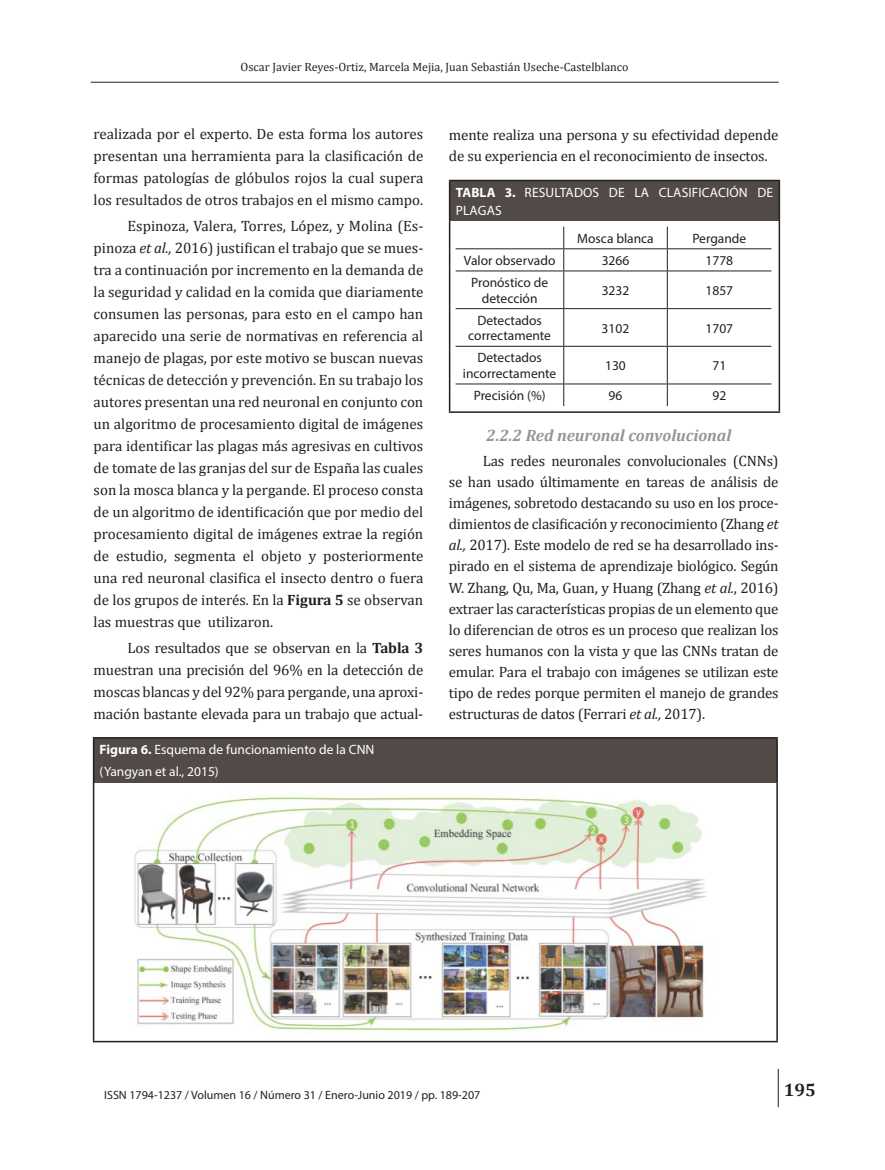
<style>
.page{position:relative;width:885px;height:1170px;background:#fff}
.page>*{position:absolute;margin:0;border:0;box-sizing:border-box;transform-origin:0 0}
.t1{font:700 18px "Cambria";color:#231f20}
.t2{font:italic 700 16.5px "Cambria";color:#939598}
.t3{font:15px/21.9px "Cambria";letter-spacing:-.01em;color:#231f20;text-align:justify}
.t4{font:13.5px/15.5px "Myriad Pro";color:#231f20;text-align:center}
.t5{font:13.5px/18px "Myriad Pro";color:#fff}
.t6{font:12px "Cambria";color:#231f20}
.t7{font:12px "Myriad Pro";color:#231f20}
.s1{font-style:italic}
.s2{font-weight:700}
</style>
<div class="page">
<hr style="left:91px;top:82px;width:687px;height:1px;background:#231f20">
<hr style="left:777px;top:1068px;width:1px;height:39px;background:#231f20">
<div style="left:449px;top:180px;width:330px;height:41px;background:#524a47"></div>
<hr style="left:449px;top:221px;width:1px;height:190px;background:#231f20">
<hr style="left:778px;top:221px;width:2px;height:190px;background:#231f20">
<hr style="left:449px;top:411px;width:331px;height:2px;background:#231f20">
<hr style="left:449px;top:181px;width:1px;height:40px;background:#231f20">
<hr style="left:449px;top:180px;width:331px;height:1px;background:#231f20">
<hr style="left:778px;top:181px;width:2px;height:40px;background:#231f20">
<hr style="left:455px;top:248px;width:108px;height:1px;background:#231f20">
<hr style="left:563px;top:248px;width:104px;height:1px;background:#231f20">
<svg style="left:563px;top:227px;width:1px;height:43px"></svg>
<hr style="left:667px;top:248px;width:104px;height:1px;background:#231f20">
<svg style="left:667px;top:227px;width:1px;height:43px"></svg>
<hr style="left:455px;top:270px;width:108px;height:1px;background:#231f20">
<hr style="left:563px;top:270px;width:104px;height:1px;background:#231f20">
<hr style="left:563px;top:271px;width:1px;height:37px;background:#231f20">
<hr style="left:667px;top:270px;width:104px;height:1px;background:#231f20">
<hr style="left:667px;top:271px;width:1px;height:37px;background:#231f20">
<hr style="left:455px;top:308px;width:108px;height:1px;background:#231f20">
<hr style="left:563px;top:308px;width:104px;height:1px;background:#231f20">
<hr style="left:563px;top:309px;width:1px;height:37px;background:#231f20">
<hr style="left:667px;top:308px;width:104px;height:1px;background:#231f20">
<hr style="left:667px;top:309px;width:1px;height:37px;background:#231f20">
<hr style="left:455px;top:346px;width:108px;height:1px;background:#231f20">
<hr style="left:563px;top:346px;width:104px;height:1px;background:#231f20">
<hr style="left:563px;top:346px;width:1px;height:37px;background:#231f20">
<hr style="left:667px;top:346px;width:104px;height:1px;background:#231f20">
<hr style="left:667px;top:346px;width:1px;height:37px;background:#231f20">
<hr style="left:455px;top:383px;width:108px;height:1px;background:#231f20">
<hr style="left:563px;top:383px;width:104px;height:1px;background:#231f20">
<svg style="left:563px;top:384px;width:1px;height:22px"></svg>
<hr style="left:667px;top:383px;width:104px;height:1px;background:#231f20">
<svg style="left:667px;top:384px;width:1px;height:22px"></svg>
<div style="left:94px;top:737px;width:683px;height:45px;background:#524a47"></div>
<hr style="left:93px;top:782px;width:1px;height:258px;background:#231f20">
<hr style="left:776px;top:782px;width:1px;height:258px;background:#231f20">
<hr style="left:93px;top:1040px;width:684px;height:2px;background:#231f20">
<hr style="left:93px;top:738px;width:1px;height:44px;background:#231f20">
<hr style="left:93px;top:737px;width:684px;height:1px;background:#231f20">
<hr style="left:776px;top:738px;width:1px;height:44px;background:#231f20">
<img style="left:134px;top:796px;width:573px;height:235px">
<p class="t6" style="left:240px;top:60px;width:389px">Oscar Javier Reyes-Ortiz, Marcela Mejia, Juan Sebastián Useche-Castelblanco</p>
<p class="t3" style="left:94px;top:123px;width:331px">realizada por el experto. De esta forma los autores presentan una herramienta para la clasificación de formas patologías de glóbulos rojos la cual supera los resultados de otros trabajos en el mismo campo.</p>
<p class="t3" style="left:94px;top:215px;width:331px;text-indent:34px">Espinoza, Valera, Torres, López, y Molina (Es&shy;pinoza <span class="s1">et al.,</span> 2016) justifican el trabajo que se mues&shy;tra a continuación por incremento en la demanda de la seguridad y calidad en la comida que diariamente consumen las personas, para esto en el campo han aparecido una serie de normativas en referencia al manejo de plagas, por este motivo se buscan nuevas técnicas de detección y prevención. En su trabajo los autores presentan una red neuronal en conjunto con un algoritmo de procesamiento digital de imágenes para identificar las plagas más agresivas en cultivos de tomate de las granjas del sur de España las cuales son la mosca blanca y la pergande. El proceso consta de un algoritmo de identificación que por medio del procesamiento digital de imágenes extrae la región de estudio, segmenta el objeto y posteriormente una red neuronal clasifica el insecto dentro o fuera de los grupos de interés. En la <span class="s2">Figura 5</span> se observan las muestras que utilizaron.</p>
<p class="t3" style="left:94px;top:637px;width:331px;text-indent:34px">Los resultados que se observan en la <span class="s2">Tabla 3 </span>muestran una precisión del 96% en la detección de moscas blancas y del 92% para pergande, una aproxi&shy;mación bastante elevada para un trabajo que actual-</p>
<p class="t5" style="left:100px;top:738px;width:276px;line-height:22.2px"><span class="s2">Figura 6.</span> Esquema de funcionamiento de la CNN (Yangyan et al., 2015)</p>
<p class="t3" style="left:449px;top:124px;width:331px;line-height:21px">mente realiza una persona y su efectividad depende de su experiencia en el reconocimiento de insectos.</p>
<p class="t5" style="left:455px;top:183px;width:319px"><span class="s2">TABLA 3.</span> RESULTADOS DE LA CLASIFICACIÓN DE<br>PLAGAS</p>
<p class="t4" style="left:577px;top:230px;width:78px">Mosca blanca</p>
<p class="t4" style="left:692px;top:230px;width:55px">Pergande</p>
<p class="t4" style="left:464px;top:252px;width:93px">Valor observado</p>
<p class="t4" style="left:601px;top:252px;width:29px">3266</p>
<p class="t4" style="left:705px;top:252px;width:29px">1778</p>
<p class="t4" style="left:471px;top:274px;width:79px">Pronóstico de detección</p>
<p class="t4" style="left:601px;top:282px;width:29px">3232</p>
<p class="t4" style="left:705px;top:282px;width:29px">1857</p>
<p class="t4" style="left:468px;top:312px;width:84px">Detectados correctamente</p>
<p class="t4" style="left:601px;top:320px;width:29px">3102</p>
<p class="t4" style="left:705px;top:320px;width:29px">1707</p>
<p class="t4" style="left:463px;top:350px;width:95px">Detectados incorrectamente</p>
<p class="t4" style="left:605px;top:358px;width:22px">130</p>
<p class="t4" style="left:712px;top:358px;width:15px">71</p>
<p class="t4" style="left:473px;top:387px;width:73px">Precisión (%)</p>
<p class="t4" style="left:608px;top:387px;width:15px">96</p>
<p class="t4" style="left:712px;top:387px;width:15px">92</p>
<p class="t2" style="left:486px;top:423px;width:246px">2.2.2 Red neuronal convolucional</p>
<p class="t3" style="left:449px;top:450px;width:331px;line-height:21.1px;text-indent:34px">Las redes neuronales convolucionales (CNNs) se han usado últimamente en tareas de análisis de imágenes, sobretodo destacando su uso en los proce&shy;dimientos de clasificación y reconocimiento (Zhang <span class="s1">et al.,</span> 2017). Este modelo de red se ha desarrollado ins&shy;pirado en el sistema de aprendizaje biológico. Según W. Zhang, Qu, Ma, Guan, y Huang (Zhang <span class="s1">et al.</span>, 2016) extraer las características propias de un elemento que lo diferencian de otros es un proceso que realizan los seres humanos con la vista y que las CNNs tratan de emular. Para el trabajo con imágenes se utilizan este tipo de redes porque permiten el manejo de grandes estructuras de datos (Ferrari <span class="s1">et al.,</span> 2017).</p>
<p class="t7" style="left:104px;top:1087px;width:377px">ISSN 1794-1237 / Volumen 16 / Número 31 / Enero-Junio 2019 / pp. 189-207</p>
<p class="t1" style="left:783px;top:1076px;width:33px">195</p>
</div>
